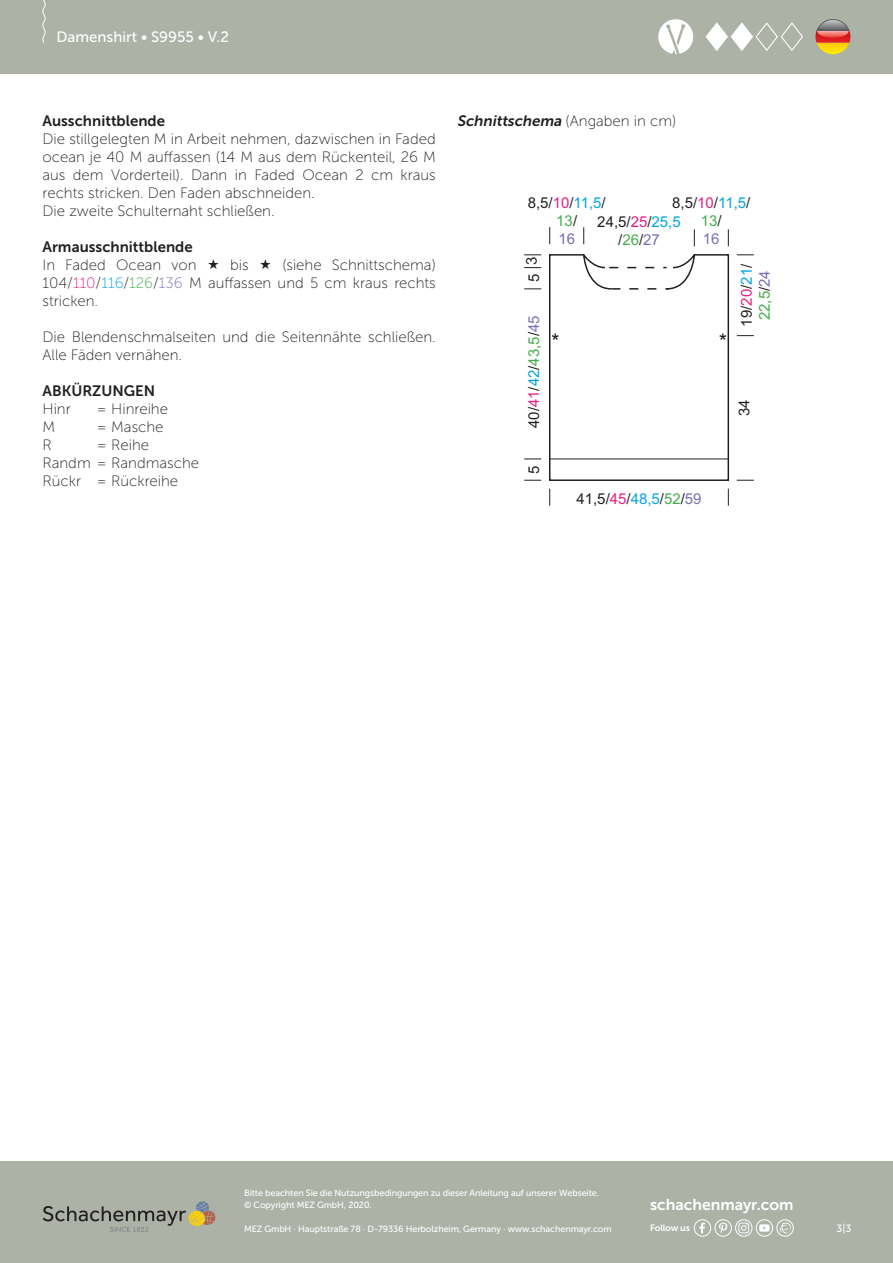
<style>
.page{position:relative;width:893px;height:1263px;background:#fff}
.page>*{position:absolute;margin:0;border:0;box-sizing:border-box;transform-origin:0 0}
.t1{font:15.75px "Museo Sans 700";color:#fff}
.t2{font:15px/18px "Museo Sans 100";color:#231f20}
.t3{font:15px/18px "Arial";color:#231f20;text-align:center}
.t4{font:15px "Museo Sans 700";color:#231f20}
.t5{font:italic 15px "Museo Sans 700";color:#231f20}
.t6{font:15px "Museo Sans 500";color:#fff}
.t7{font:10.5px "Museo Sans 500";color:#fff}
.t8{font:9.3px "Museo Sans 700";letter-spacing:-.02em;color:#fff}
.t9{font:9px/12px "Museo Sans 500";letter-spacing:-.01em;color:#fff}
.s1{color:#e42085}
.s2{color:#00a4e4}
.s3{color:#44ad4a}
.s4{color:#7670b2}
.s5{font-family:"Museo Sans 100";font-style:normal}
</style>
<div class="page">
<div style="left:0;top:1161px;width:893px;height:102px;background:#adb2a7"></div>
<svg style="left:43px;top:1201px;width:173px;height:31px"></svg>
<div style="left:694px;top:1219px;width:17px;height:17px;border:1px solid #fff;border-radius:50%"></div>
<svg style="left:699px;top:1222px;width:6px;height:11px"></svg>
<svg style="left:759px;top:1224px;width:11px;height:8px"></svg>
<div style="left:756px;top:1219px;width:17px;height:17px;border:1px solid #fff;border-radius:50%"></div>
<svg style="left:778px;top:1222px;width:13px;height:11px"></svg>
<div style="left:777px;top:1219px;width:17px;height:17px;border:1px solid #fff;border-radius:50%"></div>
<div style="left:735px;top:1219px;width:17px;height:17px;border:1px solid #fff;border-radius:50%"></div>
<svg style="left:738px;top:1222px;width:11px;height:11px"></svg>
<svg style="left:719px;top:1222px;width:8px;height:11px"></svg>
<div style="left:715px;top:1219px;width:17px;height:17px;border:1px solid #fff;border-radius:50%"></div>
<div style="left:0;top:0;width:893px;height:74px;background:#adb2a7"></div>
<svg style="left:42px;top:0;width:4px;height:43px"></svg>
<svg style="left:658px;top:19px;width:35px;height:35px"></svg>
<svg style="left:705px;top:22px;width:98px;height:29px"></svg>
<svg style="left:524px;top:254px;width:17px;height:1px"></svg>
<svg style="left:524px;top:267px;width:17px;height:1px"></svg>
<svg style="left:524px;top:288px;width:17px;height:1px"></svg>
<svg style="left:524px;top:459px;width:17px;height:1px"></svg>
<svg style="left:524px;top:480px;width:17px;height:1px"></svg>
<svg style="left:737px;top:254px;width:17px;height:1px"></svg>
<svg style="left:737px;top:335px;width:17px;height:1px"></svg>
<svg style="left:737px;top:480px;width:17px;height:1px"></svg>
<svg style="left:549px;top:227px;width:1px;height:17px"></svg>
<svg style="left:583px;top:227px;width:1px;height:17px"></svg>
<svg style="left:694px;top:229px;width:1px;height:17px"></svg>
<svg style="left:728px;top:229px;width:1px;height:17px"></svg>
<svg style="left:549px;top:489px;width:1px;height:17px"></svg>
<svg style="left:728px;top:489px;width:1px;height:17px"></svg>
<svg style="left:549px;top:254px;width:181px;height:227px"></svg>
<svg style="left:815px;top:19px;width:35px;height:35px"></svg>
<p class="t6" style="left:57px;top:29px;width:174px">Damenshirt • S9955 • V.2</p>
<p class="t4" style="left:43px;top:112px;width:124px">Ausschnittblende</p>
<p class="t2" style="left:43px;top:130px;width:395px">Die stillgelegten M in Arbeit nehmen, dazwischen in Faded ocean je 40 M auffassen (14 M aus dem Rückenteil, 26 M aus dem Vorderteil). Dann in Faded Ocean 2 cm kraus rechts stricken. Den Faden abschneiden.<br>Die zweite Schulternaht schließen.</p>
<p class="t4" style="left:43px;top:238px;width:152px">Armausschnittblende</p>
<p class="t2" style="left:43px;top:256px;width:156px">In Faded Ocean von</p>
<p class="t2" style="left:230px;top:256px;width:20px">bis</p>
<p class="t2" style="left:43px;top:256px;width:395px;text-align:justify;text-indent:240px">(siehe Schnittschema)<br>104/<span class="s1">110</span>/<span class="s2">116</span>/<span class="s3">126</span>/<span class="s4">136</span> M auffassen und 5 cm kraus rechts stricken.</p>
<p class="t2" style="left:43px;top:328px;width:395px">Die Blendenschmalseiten und die Seitennähte schließen.<br>Alle Fäden vernähen.</p>
<p class="t4" style="left:43px;top:382px;width:114px">ABKÜRZUNGEN</p>
<p class="t2" style="left:43px;top:400px;width:30px">Hinr</p>
<p class="t2" style="left:97px;top:400px;width:73px">= Hinreihe</p>
<p class="t2" style="left:43px;top:418px;width:14px">M</p>
<p class="t2" style="left:97px;top:418px;width:69px">= Masche</p>
<p class="t2" style="left:43px;top:436px;width:11px">R</p>
<p class="t2" style="left:43px;top:436px;width:158px;text-indent:54px">= Reihe<br>Randm = Randmasche<br>Rückr = Rückreihe</p>
<p class="t5" style="left:457px;top:112px;width:221px">Schnittschema <span class="s5">( A n g a b e n i n c m )</span></p>
<p class="t3" style="left:528px;top:194px;width:80px">8,5/<span class="s1">10</span>/<span class="s2">11,5</span>/<br><span class="s3">13</span>/<br><span class="s4">16</span></p>
<p class="t3" style="left:672px;top:194px;width:80px">8,5/<span class="s1">10</span>/<span class="s2">11,5</span>/<br><span class="s3">13</span>/<br><span class="s4">16</span></p>
<p class="t3" style="left:597px;top:213px;width:85px">24,5/<span class="s1">25</span>/<span class="s2">25,5 </span>/<span class="s3">26</span>/<span class="s4">27</span></p>
<p class="t3" style="left:524px;top:282px;width:27px;rotate:-90deg">5 3</p>
<p class="t3" style="left:737px;top:326px;width:64px;rotate:-90deg">19/<span class="s1">20</span>/<span class="s2">21</span>/<br><span class="s3">22,5</span>/<span class="s4">24</span></p>
<p class="t3" style="left:525px;top:428px;width:114px;rotate:-90deg">40/<span class="s1">41</span>/<span class="s2">42</span>/<span class="s3">43,5</span>/<span class="s4">45</span></p>
<p class="t3" style="left:735px;top:416px;width:18px;rotate:-90deg">34</p>
<p class="t3" style="left:525px;top:474px;width:10px;rotate:-90deg">5</p>
<p class="t3" style="left:576px;top:489px;width:127px">41,5/<span class="s1">45</span>/<span class="s2">48,5</span>/<span class="s3">52</span>/<span class="s4">59</span></p>
<p class="t9" style="left:244px;top:1187px;width:356px">Bitte beachten Sie die Nutzungsbedingungen zu dieser Anleitung auf unserer Webseite. © Copyright MEZ GmbH, 2020.</p>
<p class="t9" style="left:244px;top:1223px;width:369px">MEZ GmbH · Hauptstraße 78 · D-79336 Herbolzheim, Germany · www.schachenmayr.com</p>
<p class="t1" style="left:650px;top:1196px;width:145px">schachenmayr.com</p>
<p class="t8" style="left:650px;top:1223px;width:41px">Follow us</p>
<p class="t7" style="left:837px;top:1223px;width:16px">3|3</p>
</div>
